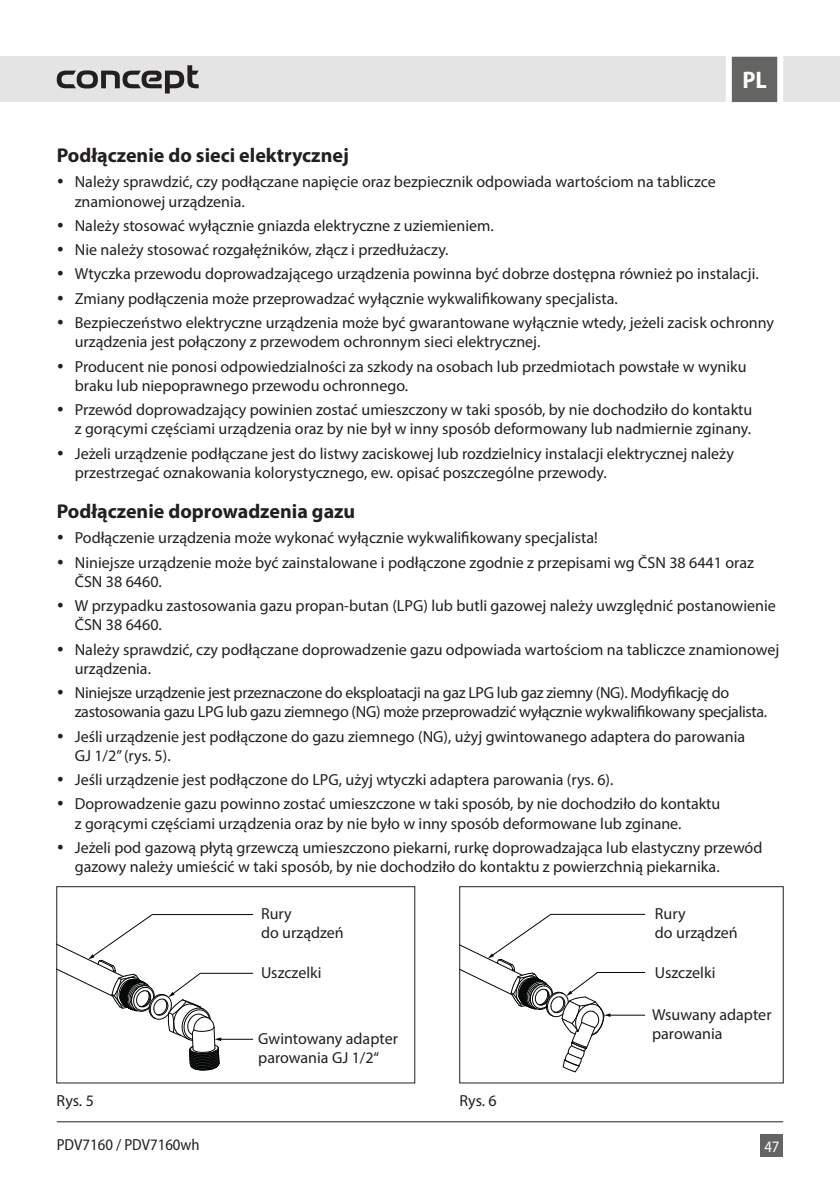
<style>
.page{position:relative;width:840px;height:1191px;background:#fff}
.page>*{position:absolute;margin:0;border:0;box-sizing:border-box;transform-origin:0 0}
.t1{font:700 semi-condensed 24px "Myriad Pro";color:#fff}
.t2{font:700 20px "Myriad Pro";color:#231f20}
.t3{font:16px/24.4px "Myriad Pro";color:#231f20}
.t4{font:16px/24.4px "Myriad Pro";letter-spacing:-.02em;color:#231f20}
.t5{font:semi-condensed 16px "Myriad Pro";color:#231f20}
.t6{font:semi-condensed 16px "Myriad Pro";color:#fff}
</style>
<div class="page">
<div style="left:0;top:57px;width:839px;height:45px;background:#e4e4e4"></div>
<div style="left:760px;top:1134px;width:22px;height:23px;background:#646463"></div>
<svg style="left:722px;top:56px;width:63px;height:47px;background:#909090"></svg>
<hr style="left:57px;top:1121px;width:725px;height:1px;background:#231f20">
<svg style="left:57px;top:65px;width:141px;height:28px"></svg>
<svg style="left:58px;top:914px;width:195px;height:156px"></svg>
<div style="left:56px;top:886px;width:359px;height:197px;border:1px solid #231f20"></div>
<svg style="left:461px;top:913px;width:184px;height:159px"></svg>
<div style="left:459px;top:886px;width:324px;height:197px;border:1px solid #231f20"></div>
<h1 class="t1" style="left:742px;top:65px;width:26px">PL</h1>
<p class="t2" style="left:57px;top:143px;width:293px">Podłączenie do sieci elektrycznej</p>
<p class="t3" style="left:75px;top:172px;width:642px;line-height:19.2px">Należy sprawdzić, czy podłączane napięcie oraz bezpiecznik odpowiada wartościom na tabliczce znamionowej urządzenia.</p>
<p class="t3" style="left:75px;top:213px;width:700px">Należy stosować wyłącznie gniazda elektryczne z uziemieniem.<br>Nie należy stosować rozgałęźników, złącz i przedłużaczy.<br>Wtyczka przewodu doprowadzającego urządzenia powinna być dobrze dostępna również po instalacji.<br>Zmiany podłączenia może przeprowadzać wyłącznie wykwalifikowany specjalista.<br>Bezpieczeństwo elektryczne urządzenia może być gwarantowane wyłącznie wtedy, jeżeli zacisk ochronny</p>
<p class="t3" style="left:75px;top:329px;width:673px">urządzenia jest połączony z przewodem ochronnym sieci elektrycznej.<br>Producent nie ponosi odpowiedzialności za szkody na osobach lub przedmiotach powstałe w wyniku</p>
<p class="t3" style="left:75px;top:373px;width:678px">braku lub niepoprawnego przewodu ochronnego.<br>Przewód doprowadzający powinien zostać umieszczony w taki sposób, by nie dochodziło do kontaktu</p>
<p class="t3" style="left:75px;top:416px;width:677px">z gorącymi częściami urządzenia oraz by nie był w inny sposób deformowany lub nadmiernie zginany.<br>Jeżeli urządzenie podłączane jest do listwy zaciskowej lub rozdzielnicy instalacji elektrycznej należy</p>
<p class="t3" style="left:75px;top:460px;width:533px">przestrzegać oznakowania kolorystycznego, ew. opisać poszczególne przewody.</p>
<p class="t2" style="left:57px;top:498px;width:300px">Podłączenie doprowadzenia gazu</p>
<p class="t3" style="left:75px;top:525px;width:680px">Podłączenie urządzenia może wykonać wyłącznie wykwalifikowany specjalista!<br>Niniejsze urządzenie może być zainstalowane i podłączone zgodnie z przepisami wg ČSN 38 6441 oraz</p>
<p class="t3" style="left:75px;top:569px;width:702px">ČSN 38 6460.<br>W przypadku zastosowania gazu propan-butan (LPG) lub butli gazowej należy uwzględnić postanowienie</p>
<p class="t3" style="left:75px;top:612px;width:705px">ČSN 38 6460.<br>Należy sprawdzić, czy podłączane doprowadzenie gazu odpowiada wartościom na tabliczce znamionowej</p>
<p class="t4" style="left:75px;top:656px;width:655px">urządzenia.<br>Niniejsze urządzenie jest przeznaczone do eksploatacji na gaz LPG lub gaz ziemny (NG). Modyfikację do</p>
<p class="t3" style="left:75px;top:699px;width:693px">zastosowania gazu LPG lub gazu ziemnego (NG) może przeprowadzić wyłącznie wykwalifikowany specjalista.<br>Jeśli urządzenie jest podłączone do gazu ziemnego (NG), użyj gwintowanego adaptera do parowania</p>
<p class="t3" style="left:75px;top:743px;width:646px">GJ 1/2” (rys. 5).<br>Jeśli urządzenie jest podłączone do LPG, użyj wtyczki adaptera parowania (rys. 6).<br>Doprowadzenie gazu powinno zostać umieszczone w taki sposób, by nie dochodziło do kontaktu</p>
<p class="t3" style="left:75px;top:811px;width:688px">z gorącymi częściami urządzenia oraz by nie było w inny sposób deformowane lub zginane.<br>Jeżeli pod gazową płytą grzewczą umieszczono piekarni, rurkę doprowadzająca lub elastyczny przewód</p>
<p class="t3" style="left:75px;top:854px;width:646px">gazowy należy umieścić w taki sposób, by nie dochodziło do kontaktu z powierzchnią piekarnika.</p>
<p class="t3" style="left:261px;top:904px;width:84px;line-height:19.2px">Rury<br>do urządzeń</p>
<p class="t3" style="left:654px;top:904px;width:84px;line-height:19.2px">Rury<br>do urządzeń</p>
<p class="t3" style="left:261px;top:960px;width:62px">Uszczelki</p>
<p class="t3" style="left:654px;top:960px;width:62px">Uszczelki</p>
<p class="t3" style="left:258px;top:1029px;width:141px;line-height:19.2px">Gwintowany adapter parowania GJ 1/2“</p>
<p class="t3" style="left:56px;top:1088px;width:39px">Rys. 5</p>
<p class="t3" style="left:459px;top:1088px;width:39px">Rys. 6</p>
<p class="t5" style="left:57px;top:1135px;width:144px">PDV7160 / PDV7160wh</p>
<p class="t3" style="left:651px;top:1004px;width:121px;line-height:19.2px">Wsuwany adapter parowania</p>
<p class="t6" style="left:764px;top:1136px;width:16px">47</p>
</div>
